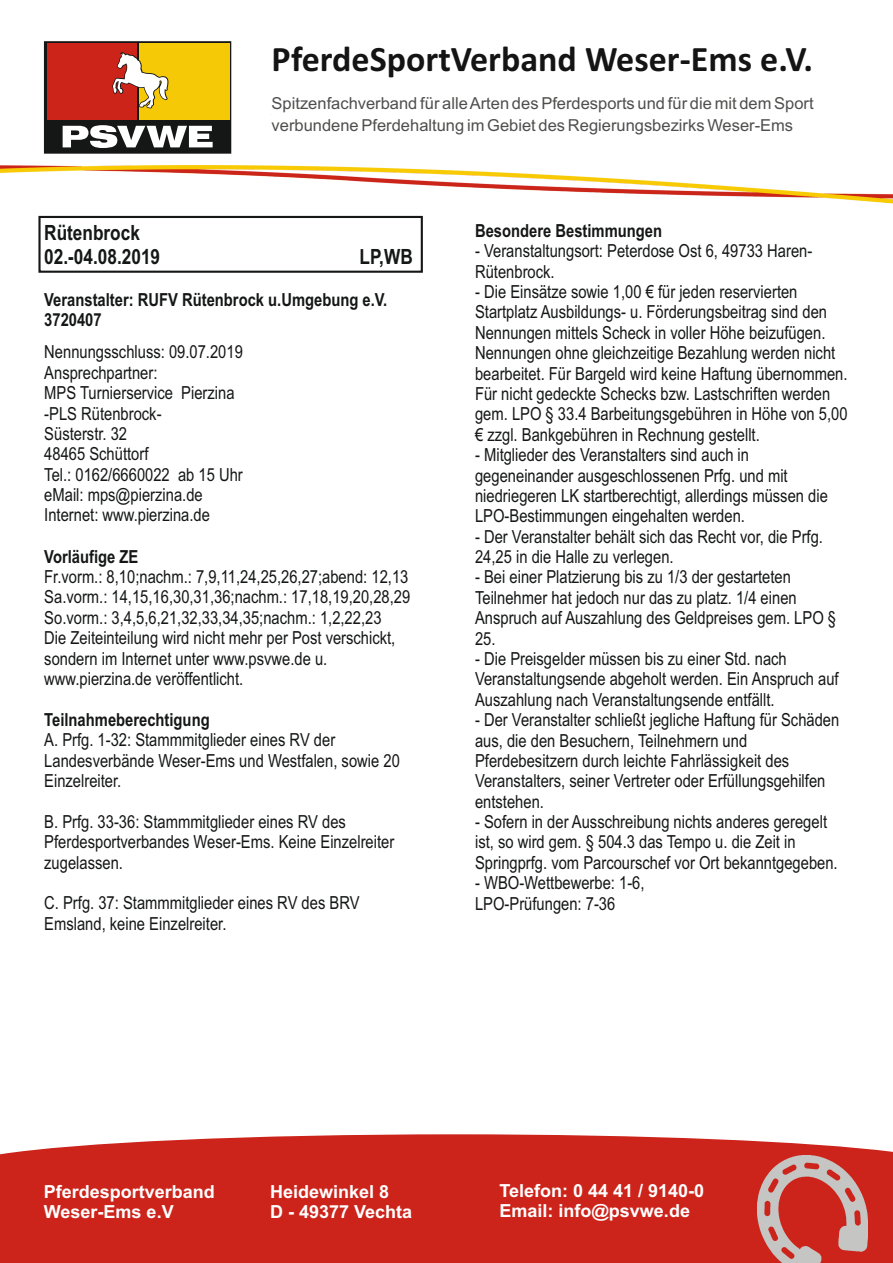
<style>
.page{position:relative;width:893px;height:1263px;background:#fff}
.page>*{position:absolute;margin:0;border:0;box-sizing:border-box;transform-origin:0 0}
.t1{font:700 36px "Calibri";color:#141415}
.t2{font:700 21px/24px "Arial Narrow";color:#151616}
.t3{font:18px/20.4px "Arial Narrow";color:#151616}
.t4{font:700 18px/20.5px "Arial Narrow";color:#151616}
.t5{font:700 18px/20.1px "Arial";color:#fff}
.t6{font:16.5px/21.8px "Arial";color:#4e4e4d}
</style>
<div class="page">
<div style="left:0;top:1167px;width:893px;height:96px;background:#cc241b"></div>
<svg style="left:0;top:1134px;width:893px;height:66px;fill:#cc241b"></svg>
<svg style="left:44px;top:41px;width:187px;height:107px;background:#bb7837"></svg>
<img style="left:1px;top:148px;width:892px;height:56px">
<img style="left:758px;top:1156px;width:110px;height:107px">
<div style="left:38px;top:216px;width:385px;height:57px;border:2px solid #151616"></div>
<h1 class="t1" style="left:272px;top:44px;width:543px">PferdeSportVerband Weser-Ems e.V.</h1>
<p class="t6" style="left:272px;top:94px;width:544px">Spitzenfachverband für alle Arten des Pferdesports und für die mit dem Sport verbundene Pferdehaltung im Gebiet des Regierungsbezirks Weser-Ems</p>
<p class="t2" style="left:44px;top:222px;width:117px">Rütenbrock<br>02.-04.08.2019</p>
<p class="t2" style="left:360px;top:246px;width:55px">LP,WB</p>
<p class="t4" style="left:44px;top:291px;width:345px">Veranstalter: RUFV Rütenbrock u.Umgebung e.V.<br>3720407</p>
<p class="t3" style="left:44px;top:343px;width:200px">Nennungsschluss: 09.07.2019<br>Ansprechpartner:<br>MPS Turnierservice Pierzina -PLS Rütenbrock-<br>Süsterstr. 32<br>48465 Schüttorf<br>Tel.: 0162/6660022 ab 15 Uhr eMail: mps@pierzina.de<br>Internet: www.pierzina.de</p>
<p class="t4" style="left:44px;top:548px;width:96px">Vorläufige ZE</p>
<p class="t3" style="left:44px;top:568px;width:368px">Fr.vorm.: 8,10;nachm.: 7,9,11,24,25,26,27;abend: 12,13<br>Sa.vorm.: 14,15,16,30,31,36;nachm.: 17,18,19,20,28,29<br>So.vorm.: 3,4,5,6,21,32,33,34,35;nachm.: 1,2,22,23<br>Die Zeiteinteilung wird nicht mehr per Post verschickt, sondern im Internet unter www.psvwe.de u. www.pierzina.de veröffentlicht.</p>
<p class="t4" style="left:44px;top:711px;width:167px">Teilnahmeberechtigung</p>
<p class="t3" style="left:44px;top:731px;width:357px">A. Prfg. 1-32: Stammmitglieder eines RV der<br>Landesverbände Weser-Ems und Westfalen, sowie 20<br>Einzelreiter.</p>
<p class="t3" style="left:44px;top:813px;width:352px">B. Prfg. 33-36: Stammmitglieder eines RV des<br>Pferdesportverbandes Weser-Ems. Keine Einzelreiter zugelassen.</p>
<p class="t3" style="left:44px;top:894px;width:317px">C. Prfg. 37: Stammmitglieder eines RV des BRV<br>Emsland, keine Einzelreiter.</p>
<p class="t4" style="left:475px;top:222px;width:189px">Besondere Bestimmungen</p>
<p class="t3" style="left:475px;top:242px;width:339px">- Veranstaltungsort: Peterdose Ost 6, 49733 Haren-<br>Rütenbrock.</p>
<p class="t3" style="left:475px;top:283px;width:374px">- Die Einsätze sowie 1,00 € für jeden reservierten Startplatz Ausbildungs- u. Förderungsbeitrag sind den Nennungen mittels Scheck in voller Höhe beizufügen.<br>Nennungen ohne gleichzeitige Bezahlung werden nicht bearbeitet. Für Bargeld wird keine Haftung übernommen.<br>Für nicht gedeckte Schecks bzw. Lastschriften werden gem. LPO § 33.4 Barbeitungsgebühren in Höhe von 5,00 € zzgl. Bankgebühren in Rechnung gestellt.</p>
<p class="t3" style="left:475px;top:446px;width:354px">- Mitglieder des Veranstalters sind auch in gegeneinander ausgeschlossenen Prfg. und mit niedriegeren LK startberechtigt, allerdings müssen die LPO-Bestimmungen eingehalten werden.</p>
<p class="t3" style="left:475px;top:528px;width:349px">- Der Veranstalter behält sich das Recht vor, die Prfg.<br>24,25 in die Halle zu verlegen.</p>
<p class="t3" style="left:475px;top:568px;width:363px">- Bei einer Platzierung bis zu 1/3 der gestarteten Teilnehmer hat jedoch nur das zu platz. 1/4 einen Anspruch auf Auszahlung des Geldpreises gem. LPO § 25.</p>
<p class="t3" style="left:475px;top:650px;width:365px">- Die Preisgelder müssen bis zu einer Std. nach<br>Veranstaltungsende abgeholt werden. Ein Anspruch auf<br>Auszahlung nach Veranstaltungsende entfällt.</p>
<p class="t3" style="left:475px;top:711px;width:366px">- Der Veranstalter schließt jegliche Haftung für Schäden aus, die den Besuchern, Teilnehmern und Pferdebesitzern durch leichte Fahrlässigkeit des Veranstalters, seiner Vertreter oder Erfüllungsgehilfen entstehen.</p>
<p class="t3" style="left:475px;top:813px;width:364px">- Sofern in der Ausschreibung nichts anderes geregelt ist, so wird gem. § 504.3 das Tempo u. die Zeit in<br>Springprfg. vom Parcourschef vor Ort bekanntgegeben.</p>
<p class="t3" style="left:475px;top:874px;width:171px">- WBO-Wettbewerbe: 1-6,<br>LPO-Prüfungen: 7-36</p>
<p class="t5" style="left:44px;top:1183px;width:173px">Pferdesportverband<br>Weser-Ems e.V</p>
<p class="t5" style="left:270px;top:1183px;width:144px">Heidewinkel 8<br>D - 49377 Vechta</p>
<p class="t5" style="left:499px;top:1182px;width:206px">Telefon: 0 44 41 / 9140-0<br>Email: info@psvwe.de</p>
</div>
